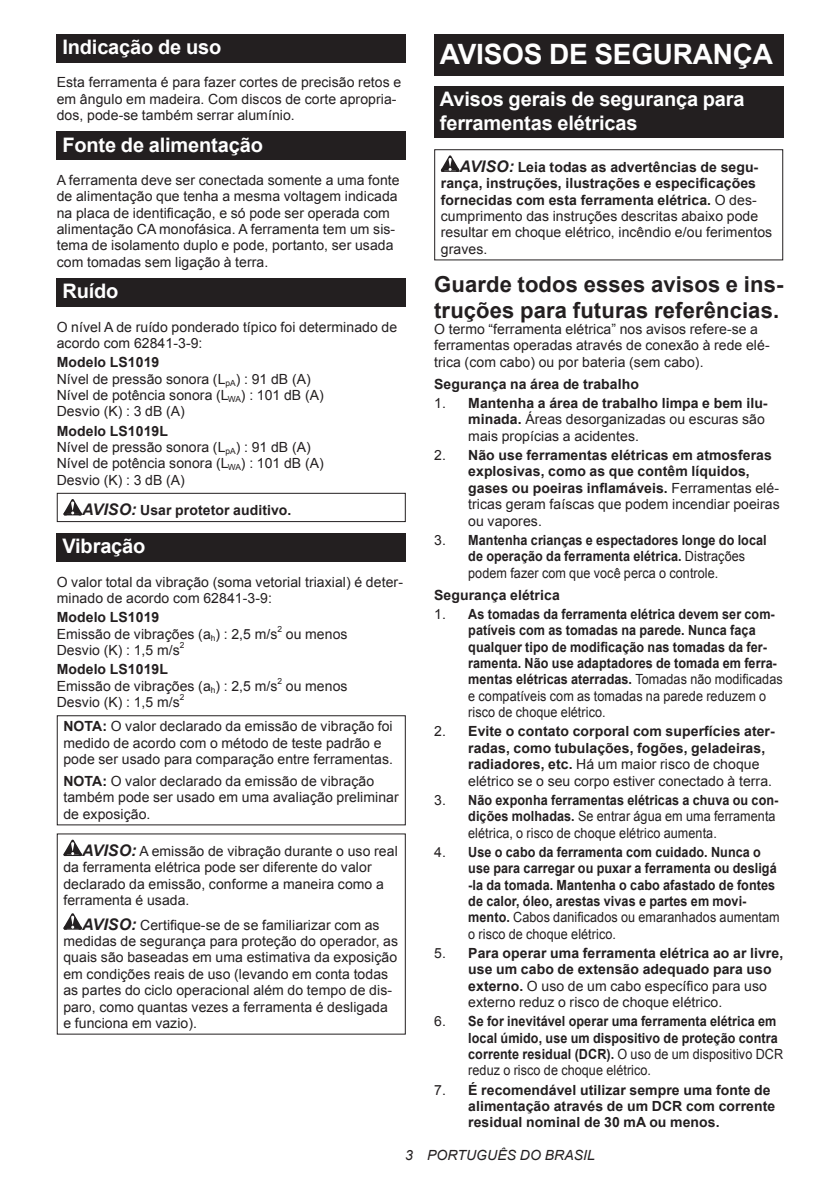
<style>
.page{position:relative;width:840px;height:1191px;background:#fff}
.page>*{position:absolute;margin:0;border:0;box-sizing:border-box;transform-origin:0 0}
.t1{font:700 28px "Arial";letter-spacing:-.01em;color:#fff}
.t2{font:700 22px/25.8px "Arial";letter-spacing:.005em;color:#231f20}
.t3{font:700 20px/23.4px "Arial";letter-spacing:-.01em;color:#fff}
.t4{font:14px/16.4px "Arial";letter-spacing:.005em;color:#231f20}
.t5{font:700 14px/16.4px "Arial";letter-spacing:.005em;color:#231f20}
.t6{font:700 14px/16.4px "Arial";letter-spacing:.005em;color:#231f20;scale:.9 1}
.t7{font:italic 14px "Arial";letter-spacing:.005em;color:#231f20}
.t8{font:8.4px "Arial";color:#231f20}
.s1{font-weight:700}
.s2{font-style:italic;font-size:16px}
.s3{font-weight:700;font-style:italic;font-size:16px}
.s4{font-weight:400}
</style>
<div class="page">
<div style="left:57px;top:34px;width:348px;height:29px;background:#231f20"></div>
<div style="left:57px;top:131px;width:348px;height:29px;background:#231f20"></div>
<div style="left:57px;top:278px;width:348px;height:29px;background:#231f20"></div>
<svg style="left:63px;top:499px;width:19px;height:16px"></svg>
<div style="left:57px;top:493px;width:348px;height:29px;border:1px solid #231f20"></div>
<div style="left:57px;top:533px;width:348px;height:29px;background:#231f20"></div>
<div style="left:57px;top:715px;width:348px;height:110px;border:1px solid #231f20"></div>
<svg style="left:63px;top:839px;width:19px;height:17px"></svg>
<svg style="left:63px;top:913px;width:19px;height:16px"></svg>
<div style="left:434px;top:34px;width:348px;height:41px;background:#231f20"></div>
<div style="left:434px;top:86px;width:348px;height:52px;background:#231f20"></div>
<svg style="left:440px;top:155px;width:19px;height:17px"></svg>
<div style="left:434px;top:149px;width:348px;height:111px;border:1px solid #231f20"></div>
<h3 class="t3" style="left:62px;top:36px;width:160px">Indicação de uso</h3>
<p class="t4" style="left:57px;top:74px;width:346px">Esta ferramenta é para fazer cortes de precisão retos e em ângulo em madeira. Com discos de corte apropria&shy;dos, pode-se também serrar alumínio.</p>
<h3 class="t3" style="left:62px;top:133px;width:202px">Fonte de alimentação</h3>
<p class="t4" style="left:57px;top:172px;width:344px">A ferramenta deve ser conectada somente a uma fonte de alimentação que tenha a mesma voltagem indicada na placa de identificação, e só pode ser operada com alimentação CA monofásica. A ferramenta tem um sis&shy;tema de isolamento duplo e pode, portanto, ser usada com tomadas sem ligação à terra.</p>
<h3 class="t3" style="left:62px;top:280px;width:57px">Ruído</h3>
<p class="t4" style="left:57px;top:319px;width:342px">O nível A de ruído ponderado típico foi determinado de acordo com 62841-3-9:</p>
<p class="t4" style="left:57px;top:354px;width:268px"><span class="s1">Modelo LS1019<br></span>Nível de pressão sonora (L<sub>pA</sub>) : 91 dB (A)<br>Nível de potência sonora (L<sub>WA</sub>) : 101 dB (A)<br>Desvio (K) : 3 dB (A)</p>
<p class="t4" style="left:57px;top:422px;width:268px"><span class="s1">Modelo LS1019L<br></span>Nível de pressão sonora (L<sub>pA</sub>) : 91 dB (A)<br>Nível de potência sonora (L<sub>WA</sub>) : 101 dB (A)<br>Desvio (K) : 3 dB (A)</p>
<p class="t5" style="left:82px;top:503px;width:211px"><span class="s2">AVISO:</span> Usar protetor auditivo.</p>
<h3 class="t3" style="left:62px;top:535px;width:84px">Vibração</h3>
<p class="t4" style="left:57px;top:574px;width:347px">O valor total da vibração (soma vetorial triaxial) é deter&shy;minado de acordo com 62841-3-9:</p>
<p class="t4" style="left:57px;top:609px;width:222px"><span class="s1">Modelo LS1019<br></span>Emissão de vibrações (a<sub>h</sub>) : 2,5 m/s</p>
<p class="t8" style="left:277px;top:623px;width:6px">2</p>
<p class="t4" style="left:286px;top:626px;width:63px">ou menos</p>
<p class="t4" style="left:57px;top:642px;width:124px">Desvio (K) : 1,5 m/s</p>
<p class="t8" style="left:180px;top:640px;width:6px">2</p>
<p class="t4" style="left:57px;top:661px;width:222px"><span class="s1">Modelo LS1019L<br></span>Emissão de vibrações (a<sub>h</sub>) : 2,5 m/s</p>
<p class="t8" style="left:277px;top:675px;width:6px">2</p>
<p class="t4" style="left:286px;top:678px;width:63px">ou menos</p>
<p class="t4" style="left:57px;top:694px;width:124px">Desvio (K) : 1,5 m/s</p>
<p class="t8" style="left:180px;top:691px;width:6px">2</p>
<p class="t4" style="left:63px;top:718px;width:331px"><span class="s1">NOTA:</span> O valor declarado da emissão de vibração foi medido de acordo com o método de teste padrão e pode ser usado para comparação entre ferramentas.</p>
<p class="t4" style="left:63px;top:773px;width:337px"><span class="s1">NOTA:</span> O valor declarado da emissão de vibração também pode ser usado em uma avaliação preliminar de exposição.</p>
<p class="t4" style="left:63px;top:843px;width:335px;text-indent:19px"><span class="s3">AVISO:</span> A emissão de vibração durante o uso real da ferramenta elétrica pode ser diferente do valor declarado da emissão, conforme a maneira como a ferramenta é usada.</p>
<p class="t4" style="left:63px;top:916px;width:336px;text-indent:19px"><span class="s3">AVISO:</span> Certifique-se de se familiarizar com as medidas de segurança para proteção do operador, as quais são baseadas em uma estimativa da exposição em condições reais de uso (levando em conta todas as partes do ciclo operacional além do tempo de dis&shy;paro, como quantas vezes a ferramenta é desligada e funciona em vazio).</p>
<h1 class="t1" style="left:439px;top:35px;width:334px">AVISOS DE SEGURANÇA</h1>
<h3 class="t3" style="left:439px;top:88px;width:306px">Avisos gerais de segurança para ferramentas elétricas</h3>
<p class="t5" style="left:440px;top:159px;width:333px;text-indent:19px"><span class="s2">AVISO:</span> Leia todas as advertências de segu&shy;rança, instruções, ilustrações e especificações fornecidas com esta ferramenta elétrica. <span class="s4">O des&shy;cumprimento das instruções descritas abaixo pode resultar em choque elétrico, incêndio e/ou ferimentos graves.</span></p>
<h2 class="t2" style="left:434px;top:272px;width:350px">Guarde todos esses avisos e ins&shy;truções para futuras referências.</h2>
<p class="t4" style="left:434px;top:321px;width:337px">O termo “ferramenta elétrica” nos avisos refere-se a ferramentas operadas através de conexão à rede elé&shy;trica (com cabo) ou por bateria (sem cabo).</p>
<p class="t5" style="left:434px;top:376px;width:206px">Segurança na área de trabalho</p>
<p class="t4" style="left:468px;top:395px;width:300px;text-indent:-34px">1. <span class="s1">Mantenha a área de trabalho limpa e bem ilu&shy;minada.</span> Áreas desorganizadas ou escuras são mais propícias a acidentes.</p>
<p class="t5" style="left:468px;top:447px;width:313px;text-indent:-34px"><span class="s4">2.</span> Não use ferramentas elétricas em atmosferas explosivas, como as que contêm líquidos, gases ou poeiras inflamáveis. <span class="s4">Ferramentas elé&shy;tricas geram faíscas que podem incendiar poeiras ou vapores.</span></p>
<p class="t6" style="left:468px;top:532px;width:333px;text-indent:-34px"><span class="s4">3.</span> Mantenha crianças e espectadores longe do local de operação da ferramenta elétrica. <span class="s4">Distrações podem fazer com que você perca o controle.</span></p>
<p class="t5" style="left:434px;top:587px;width:127px">Segurança elétrica</p>
<p class="t6" style="left:468px;top:606px;width:351px;text-indent:-34px"><span class="s4">1.</span> As tomadas da ferramenta elétrica devem ser com&shy;patíveis com as tomadas na parede. Nunca faça qualquer tipo de modificação nas tomadas da fer&shy;ramenta. Não use adaptadores de tomada em ferra&shy;mentas elétricas aterradas. <span class="s4">Tomadas não modificadas e compatíveis com as tomadas na parede reduzem o risco de choque elétrico.</span></p>
<p class="t5" style="left:468px;top:723px;width:308px;text-indent:-34px"><span class="s4">2.</span> Evite o contato corporal com superfícies ater&shy;radas, como tubulações, fogões, geladeiras, radiadores, etc. <span class="s4">Há um maior risco de choque elétrico se o seu corpo estiver conectado à terra.</span></p>
<p class="t4" style="left:468px;top:791px;width:311px;text-indent:-34px">3. <span class="s1">Não exponha ferramentas elétricas a chuva ou con&shy;dições molhadas.</span> Se entrar água em uma ferramenta elétrica, o risco de choque elétrico aumenta.</p>
<p class="t6" style="left:468px;top:844px;width:347px;text-indent:-34px"><span class="s4">4.</span> Use o cabo da ferramenta com cuidado. Nunca o use para carregar ou puxar a ferramenta ou desligá -la da tomada. Mantenha o cabo afastado de fontes de calor, óleo, arestas vivas e partes em movi&shy;mento. <span class="s4">Cabos danificados ou emaranhados aumentam o risco de choque elétrico.</span></p>
<p class="t5" style="left:468px;top:945px;width:316px;text-indent:-34px"><span class="s4">5.</span> Para operar uma ferramenta elétrica ao ar livre, use um cabo de extensão adequado para uso externo. <span class="s4">O uso de um cabo específico para uso externo reduz o risco de choque elétrico.</span></p>
<p class="t6" style="left:468px;top:1013px;width:351px;text-indent:-34px"><span class="s4">6.</span> Se for inevitável operar uma ferramenta elétrica em local úmido, use um dispositivo de proteção contra corrente residual (DCR). <span class="s4">O uso de um dispositivo DCR reduz o risco de choque elétrico.</span></p>
<p class="t5" style="left:468px;top:1082px;width:308px;text-indent:-34px"><span class="s4">7.</span> É recomendável utilizar sempre uma fonte de alimentação através de um DCR com corrente residual nominal de 30 mA ou menos.</p>
<p class="t7" style="left:405px;top:1146px;width:191px">3 PORTUGUÊS DO BRASIL</p>
</div>
